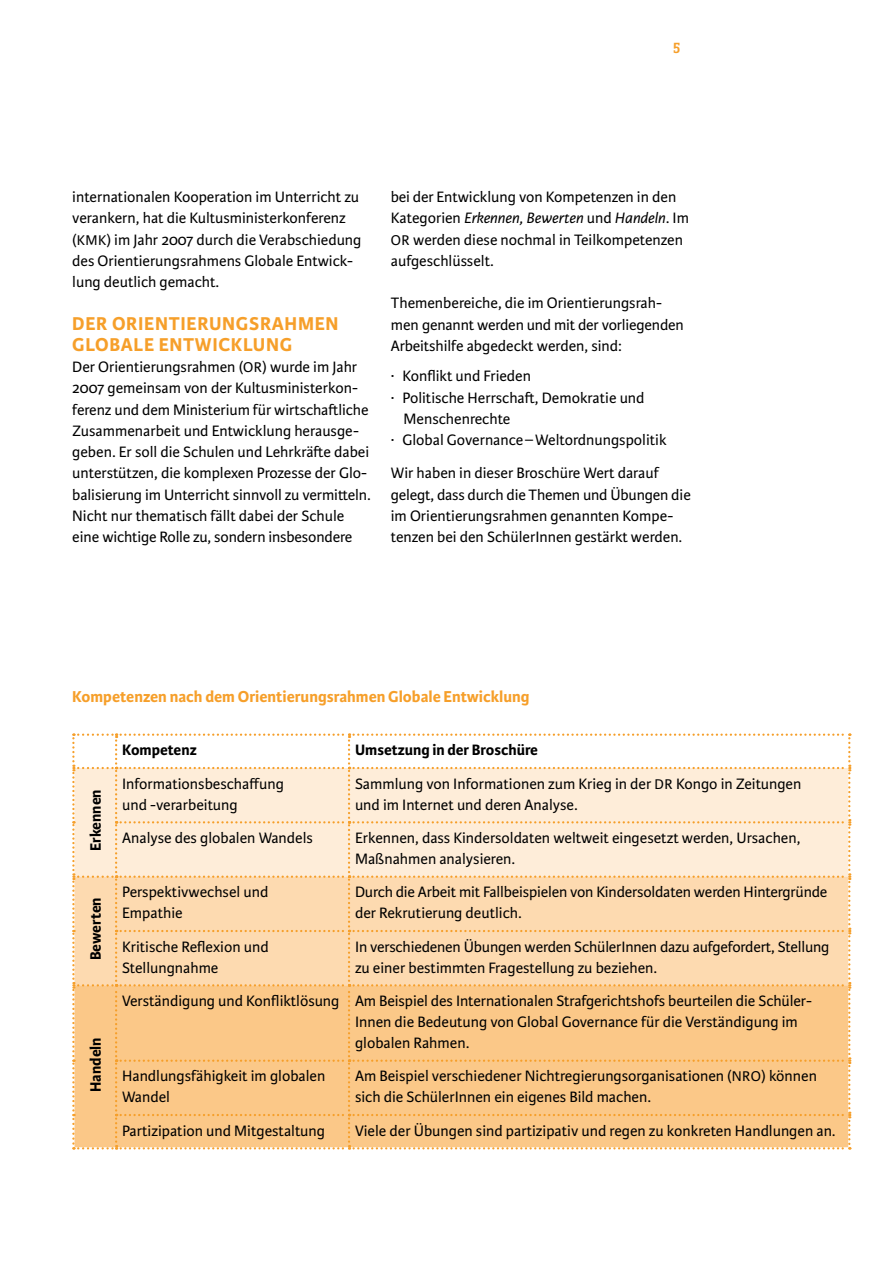
<style>
.page{position:relative;width:893px;height:1263px;background:#fff}
.page>*{position:absolute;margin:0;border:0;box-sizing:border-box;transform-origin:0 0}
.t1{font:700 19.8px/21.3px "Karmina Sans";letter-spacing:.035em;color:#f69f2a}
.t2{font:700 16.8px "Karmina Sans";color:#f69f2a}
.t3{font:16.05px/21.3px "Karmina Sans";color:#000}
.t4{font:700 16.05px "Karmina Sans";color:#000}
.t5{font:500 16.05px "Zine Slab Dis";color:#f69f2a}
.s1{font-size:15px}
.s2{font-style:italic}
</style>
<div class="page">
<svg style="left:72px;top:733px;width:778px;height:416px;background:#fcd9af"></svg>
<p class="t5" style="left:673px;top:40px;width:9px">5</p>
<p class="t3" style="left:72px;top:186px;width:291px">internationalen Kooperation im Unterricht zu verankern, hat die Kultusministerkonferenz (<span class="s1">KMK</span>) im Jahr 2007 durch die Verabschiedung des Orientierungsrahmens Globale Entwick&shy;lung deutlich gemacht.</p>
<p class="t1" style="left:72px;top:313px;width:268px">Der Orientierungsrahmen<br>Globale Entwicklung</p>
<p class="t3" style="left:72px;top:357px;width:300px">Der Orientierungsrahmen (<span class="s1">OR</span>) wurde im Jahr 2007 gemeinsam von der Kultusministerkon&shy;ferenz und dem Ministerium für wirtschaftliche Zusammenarbeit und Entwicklung herausge&shy;geben. Er soll die Schulen und Lehrkräfte dabei unterstützen, die komplexen Prozesse der Glo&shy;balisierung im Unterricht sinnvoll zu vermitteln.<br>Nicht nur thematisch fällt dabei der Schule eine wichtige Rolle zu, sondern insbesondere</p>
<p class="t3" style="left:391px;top:186px;width:300px">bei der Entwicklung von Kompetenzen in den Kategorien <span class="s2">Erkennen, Bewerten</span> und <span class="s2">Handeln</span>. Im <span class="s1">OR</span> werden diese nochmal in Teilkompetenzen aufgeschlüsselt.</p>
<p class="t3" style="left:391px;top:293px;width:294px">Themenbereiche, die im Orientierungsrah&shy;men genannt werden und mit der vorliegenden<br>Arbeitshilfe abgedeckt werden, sind:</p>
<p class="t3" style="left:391px;top:366px;width:142px">· Konflikt und Frieden</p>
<p class="t3" style="left:391px;top:387px;width:255px">· Politische Herrschaft, Demokratie und</p>
<p class="t3" style="left:404px;top:408px;width:108px">Menschenrechte</p>
<p class="t3" style="left:391px;top:430px;width:277px">· Global Governance –Weltordnungspolitik</p>
<p class="t3" style="left:391px;top:463px;width:302px">Wir haben in dieser Broschüre Wert darauf gelegt, dass durch die Themen und Übungen die im Orientierungsrahmen genannten Kompe&shy;tenzen bei den SchülerInnen gestärkt werden.</p>
<p class="t2" style="left:72px;top:686px;width:459px">Kompetenzen nach dem Orientierungsrahmen Globale Entwicklung</p>
<p class="t4" style="left:86px;top:851px;width:64px;rotate:-90deg">Erkennen</p>
<p class="t4" style="left:86px;top:960px;width:65px;rotate:-90deg">Bewerten</p>
<p class="t4" style="left:86px;top:1092px;width:56px;rotate:-90deg">Handeln</p>
<p class="t4" style="left:122px;top:741px;width:76px">Kompetenz</p>
<p class="t4" style="left:355px;top:741px;width:184px">Umsetzung in der Broschüre</p>
<p class="t3" style="left:122px;top:773px;width:163px">Informationsbeschaffung und -verarbeitung</p>
<p class="t3" style="left:355px;top:773px;width:448px">Sammlung von Informationen zum Krieg in der <span class="s1">DR</span> Kongo in Zeitungen und im Internet und deren Analyse.</p>
<p class="t3" style="left:122px;top:827px;width:192px">Analyse des globalen Wandels</p>
<p class="t3" style="left:355px;top:827px;width:447px">Erkennen, dass Kindersoldaten weltweit eingesetzt werden, Ursachen,<br>Maßnahmen analysieren.</p>
<p class="t3" style="left:122px;top:882px;width:148px">Perspektivwechsel und<br>Empathie</p>
<p class="t3" style="left:355px;top:882px;width:474px">Durch die Arbeit mit Fallbeispielen von Kindersoldaten werden Hintergründe der Rekrutierung deutlich.</p>
<p class="t3" style="left:122px;top:936px;width:148px">Kritische Reflexion und<br>Stellungnahme</p>
<p class="t3" style="left:355px;top:936px;width:476px">In verschiedenen Übungen werden SchülerInnen dazu aufgefordert, Stellung zu einer bestimmten Fragestellung zu beziehen.</p>
<p class="t3" style="left:355px;top:990px;width:458px;text-indent:-233px">Verständigung und Konfliktlösung Am Beispiel des Internationalen Strafgerichtshofs beurteilen die Schüler-<br>Innen die Bedeutung von Global Governance für die Verständigung im globalen Rahmen.</p>
<p class="t3" style="left:122px;top:1066px;width:205px">Handlungsfähigkeit im globalen<br>Wandel</p>
<p class="t3" style="left:355px;top:1066px;width:463px">Am Beispiel verschiedener Nichtregierungsorganisationen (<span class="s1">NRO</span>) können sich die SchülerInnen ein eigenes Bild machen.</p>
<p class="t3" style="left:122px;top:1120px;width:204px">Partizipation und Mitgestaltung</p>
<p class="t3" style="left:355px;top:1120px;width:482px">Viele der Übungen sind partizipativ und regen zu konkreten Handlungen an.</p>
</div>
